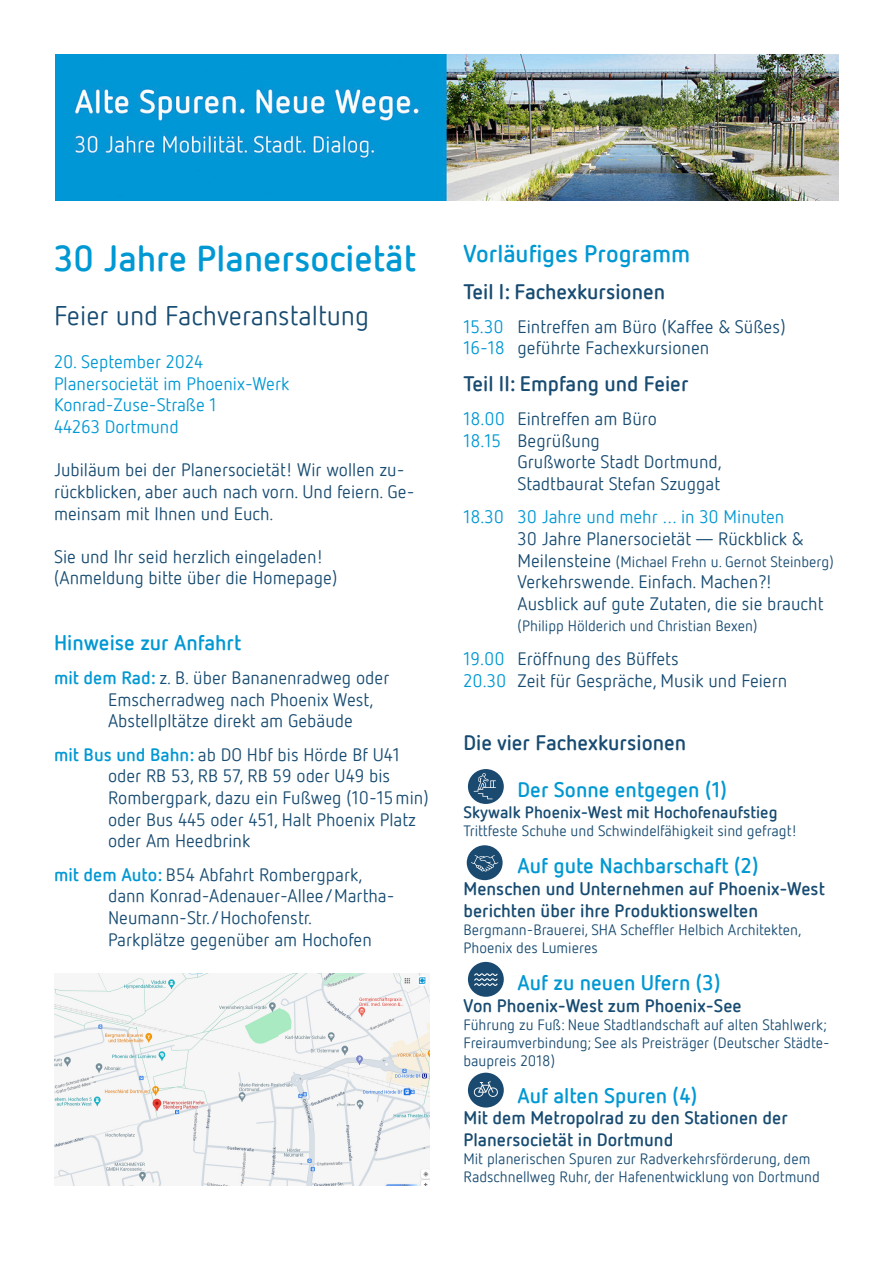
<style>
.page{position:relative;width:893px;height:1263px;background:#fff}
.page>*{position:absolute;margin:0;border:0;box-sizing:border-box;transform-origin:0 0}
.t1{font:700 36px "Netto Pro";color:#0098d3}
.t2{font:27px "Netto Pro";color:#174b71}
.t3{font:700 24px "Netto Pro";color:#0098d3}
.t4{font:700 21px "Netto Pro";color:#0098d3}
.t5{font:700 21px "Netto Pro";color:#174b71}
.t6{font:18px/21.6px "Netto Pro";color:#174b71}
.t7{font:700 18px/21.6px "Netto Pro";color:#174b71}
.t8{font:18px/21.6px "Netto Pro";color:#0098d3}
.t9{font:700 16.5px "Netto Pro";color:#174b71}
.t10{font:15px/18px "Netto Pro";color:#174b71}
.s1{font-weight:700;color:#0098d3}
.s2{color:#0098d3}
.s3{font-size:18px}
</style>
<div class="page">
<img style="left:54px;top:973px;width:375px;height:212px">
<div style="left:468px;top:769px;width:36px;height:35px;background:#1b4a71;border-radius:50%"></div>
<svg style="left:474px;top:773px;width:22px;height:26px"></svg>
<div style="left:467px;top:845px;width:36px;height:35px;background:#1b4a71;border-radius:50%"></div>
<svg style="left:471px;top:855px;width:27px;height:17px"></svg>
<div style="left:468px;top:962px;width:36px;height:35px;background:#1b4a71;border-radius:50%"></div>
<svg style="left:474px;top:973px;width:24px;height:13px"></svg>
<div style="left:468px;top:1073px;width:36px;height:34px;background:#1b4a71;border-radius:50%"></div>
<svg style="left:473px;top:1081px;width:25px;height:16px"></svg>
<img style="left:55px;top:54px;width:784px;height:146px">
<p class="t1" style="left:54px;top:234px;width:364px">30 Jahre Planersocietät</p>
<p class="t2" style="left:54px;top:298px;width:317px">Feier und Fachveranstaltung</p>
<p class="t8" style="left:54px;top:351px;width:151px">20. September 2024</p>
<p class="t8" style="left:54px;top:372px;width:237px">Planersocietät im Phoenix-Werk</p>
<p class="t8" style="left:54px;top:394px;width:164px">Konrad-Zuse-Straße 1<br>44263 Dortmund</p>
<p class="t6" style="left:54px;top:459px;width:362px">Jubiläum bei der Planersocietät! Wir wollen zu&shy;rückblicken, aber auch nach vorn. Und feiern. Ge&shy;meinsam mit Ihnen und Euch.</p>
<p class="t6" style="left:54px;top:545px;width:271px">Sie und Ihr seid herzlich eingeladen!</p>
<p class="t6" style="left:54px;top:567px;width:285px">(Anmeldung bitte über die Homepage)</p>
<p class="t4" style="left:54px;top:629px;width:189px">Hinweise zur Anfahrt</p>
<p class="t6" style="left:108px;top:666px;width:283px;text-indent:-54px"><span class="s1">mit dem Rad:</span> z. B. über Bananenradweg oder<br>Emscherradweg nach Phoenix West,<br>Abstellpltätze direkt am Gebäude</p>
<p class="t6" style="left:108px;top:743px;width:322px;text-indent:-54px"><span class="s1">mit Bus und Bahn:</span> ab DO Hbf bis Hörde Bf U41 oder RB 53, RB 57, RB 59 oder U49 bis<br>Rombergpark, dazu ein Fußweg (10-15min)</p>
<p class="t6" style="left:108px;top:808px;width:310px">oder Bus 445 oder 451, Halt Phoenix Platz oder Am Heedbrink</p>
<p class="t6" style="left:54px;top:863px;width:310px"><span class="s1">mit dem Auto:</span> B54 Abfahrt Rombergpark,</p>
<p class="t6" style="left:108px;top:885px;width:288px">dann Konrad-Adenauer-Allee/Martha-</p>
<p class="t6" style="left:108px;top:906px;width:265px">Neumann-Str./Hochofenstr.<br>Parkplätze gegenüber am Hochofen</p>
<p class="t3" style="left:463px;top:237px;width:228px">Vorläufiges Programm</p>
<p class="t5" style="left:463px;top:277px;width:203px">Teil I: Fachexkursionen</p>
<p class="t6" style="left:463px;top:315px;width:324px"><span class="s2">15.30</span> Eintreffen am Büro (Kaffee &amp; Süßes)</p>
<p class="t6" style="left:463px;top:336px;width:247px"><span class="s2">16-18</span> geführte Fachexkursionen</p>
<p class="t5" style="left:463px;top:370px;width:227px">Teil II: Empfang und Feier</p>
<p class="t6" style="left:463px;top:407px;width:195px"><span class="s2">18.00</span> Eintreffen am Büro</p>
<p class="t6" style="left:463px;top:429px;width:138px"><span class="s2">18.15</span> Begrüßung</p>
<p class="t6" style="left:517px;top:450px;width:206px">Grußworte Stadt Dortmund,</p>
<p class="t6" style="left:517px;top:472px;width:204px">Stadtbaurat Stefan Szuggat</p>
<p class="t8" style="left:463px;top:506px;width:322px">18.30 30 Jahre und mehr … in 30 Minuten</p>
<p class="t6" style="left:517px;top:527px;width:288px">30 Jahre Planersocietät — Rückblick &amp;</p>
<p class="t10" style="left:517px;top:552px;width:318px"><span class="s3">Meilensteine</span> (Michael Frehn u. Gernot Steinberg)</p>
<p class="t6" style="left:517px;top:570px;width:307px">Verkehrswende. Einfach. Machen?!<br>Ausblick auf gute Zutaten, die sie braucht</p>
<p class="t10" style="left:517px;top:617px;width:242px">(Philipp Hölderich und Christian Bexen)</p>
<p class="t6" style="left:463px;top:647px;width:217px"><span class="s2">19.00</span> Eröffnung des Büffets</p>
<p class="t6" style="left:463px;top:669px;width:325px"><span class="s2">20.30</span> Zeit für Gespräche, Musik und Feiern</p>
<p class="t5" style="left:463px;top:728px;width:224px">Die vier Fachexkursionen</p>
<p class="t4" style="left:517px;top:775px;width:211px">Der Sonne entgegen (1)</p>
<p class="t9" style="left:463px;top:801px;width:316px">Skywalk Phoenix-West mit Hochofenaufstieg</p>
<p class="t10" style="left:463px;top:821px;width:335px">Trittfeste Schuhe und Schwindelfähigkeit sind gefragt!</p>
<p class="t4" style="left:517px;top:852px;width:243px">Auf gute Nachbarschaft (2)</p>
<p class="t7" style="left:463px;top:877px;width:363px">Menschen und Unternehmen auf Phoenix-West berichten über ihre Produktionswelten</p>
<p class="t10" style="left:463px;top:920px;width:339px">Bergmann-Brauerei, SHA Scheffler Helbich Architekten,<br>Phoenix des Lumieres</p>
<p class="t4" style="left:517px;top:968px;width:205px">Auf zu neuen Ufern (3)</p>
<p class="t7" style="left:463px;top:993px;width:280px">Von Phoenix-West zum Phoenix-See</p>
<p class="t10" style="left:463px;top:1015px;width:368px">Führung zu Fuß: Neue Stadtlandschaft auf alten Stahlwerk;<br>Freiraumverbindung; See als Preisträger (Deutscher Städte&shy;baupreis 2018)</p>
<p class="t4" style="left:517px;top:1081px;width:181px">Auf alten Spuren (4)</p>
<p class="t7" style="left:463px;top:1106px;width:326px">Mit dem Metropolrad zu den Stationen der<br>Planersocietät in Dortmund</p>
<p class="t10" style="left:463px;top:1149px;width:358px">Mit planerischen Spuren zur Radverkehrsförderung, dem<br>Radschnellweg Ruhr, der Hafenentwicklung von Dortmund</p>
</div>
